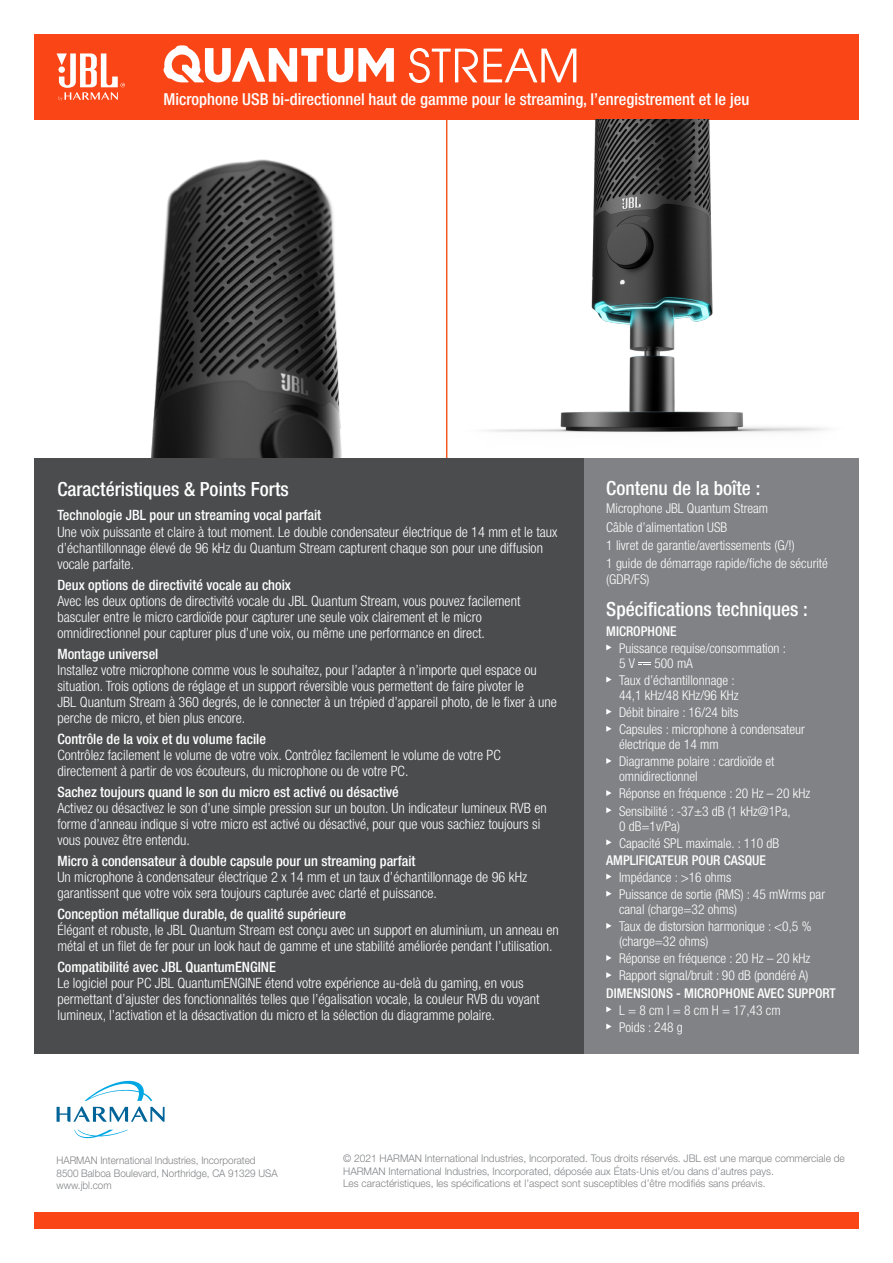
<style>
.page{position:relative;width:893px;height:1263px;background:#fff}
.page>*{position:absolute;margin:0;border:0;box-sizing:border-box;transform-origin:0 0}
.t1{font:50.7px "Avant Gard Goth EF";color:#fff}
.t2{font:500 condensed 19.5px "Helvetica Neue LT Pro";color:#fff}
.t3{font:500 condensed 16.5px "Helvetica Neue LT Pro";color:#fff}
.t4{font:300 condensed 14.25px/16.2px "Helvetica Neue LT Pro";color:#fff}
.t5{font:500 condensed 14.25px "Helvetica Neue LT Pro";color:#fff}
.t6{font:300 condensed 13.5px/15px "Helvetica Neue LT Pro";color:#fff}
.t7{font:500 condensed 13.5px "Helvetica Neue LT Pro";color:#fff}
.t8{font:300 10.5px/12.6px "Helvetica Neue LT Pro";color:#808285}
.t9{font:300 10.5px "Helvetica Neue LT Pro";color:#808285;scale:.94 1}
</style>
<div class="page">
<img style="left:150px;top:159px;width:192px;height:299px">
<div style="left:34px;top:34px;width:825px;height:85px;background:#fa4616"></div>
<div style="left:34px;top:1213px;width:825px;height:16px;background:#fa4616"></div>
<svg style="left:57px;top:53px;width:68px;height:48px"></svg>
<svg style="left:74px;top:1130px;width:54px;height:8px"></svg>
<svg style="left:57px;top:1080px;width:108px;height:42px"></svg>
<div style="left:584px;top:458px;width:275px;height:596px;background:#808285"></div>
<svg style="left:606px;top:644px;width:6px;height:6px"></svg>
<svg style="left:638px;top:662px;width:13px;height:3px"></svg>
<svg style="left:606px;top:677px;width:6px;height:5px"></svg>
<svg style="left:606px;top:709px;width:6px;height:6px"></svg>
<svg style="left:606px;top:726px;width:6px;height:6px"></svg>
<svg style="left:606px;top:758px;width:6px;height:6px"></svg>
<svg style="left:606px;top:790px;width:6px;height:6px"></svg>
<svg style="left:606px;top:807px;width:6px;height:6px"></svg>
<svg style="left:606px;top:839px;width:6px;height:6px"></svg>
<svg style="left:606px;top:874px;width:6px;height:5px"></svg>
<svg style="left:606px;top:891px;width:6px;height:6px"></svg>
<svg style="left:606px;top:923px;width:6px;height:6px"></svg>
<svg style="left:606px;top:955px;width:6px;height:6px"></svg>
<svg style="left:606px;top:972px;width:6px;height:6px"></svg>
<svg style="left:606px;top:1006px;width:6px;height:6px"></svg>
<svg style="left:606px;top:1023px;width:6px;height:6px"></svg>
<div style="left:34px;top:458px;width:550px;height:596px;background:#4b4c4d"></div>
<svg style="left:163px;top:45px;width:231px;height:37px"></svg>
<img style="left:446px;top:119px;width:413px;height:339px">
<p class="t1" style="left:408px;top:36px;width:173px">STREAM</p>
<p class="t3" style="left:163px;top:89px;width:587px">Microphone USB bi-directionnel haut de gamme pour le streaming, l’enregistrement et le jeu</p>
<p class="t2" style="left:57px;top:477px;width:233px">Caractéristiques &amp; Points Forts</p>
<p class="t5" style="left:57px;top:507px;width:265px">Technologie JBL pour un streaming vocal parfait</p>
<p class="t4" style="left:57px;top:523px;width:502px">Une voix puissante et claire à tout moment. Le double condensateur électrique de 14 mm et le taux d’échantillonnage élevé de 96 kHz du Quantum Stream capturent chaque son pour une diffusion vocale parfaite.</p>
<p class="t5" style="left:57px;top:576px;width:235px">Deux options de directivité vocale au choix</p>
<p class="t4" style="left:57px;top:592px;width:465px">Avec les deux options de directivité vocale du JBL Quantum Stream, vous pouvez facilement basculer entre le micro cardioïde pour capturer une seule voix clairement et le micro omnidirectionnel pour capturer plus d’une voix, ou même une performance en direct.</p>
<p class="t5" style="left:57px;top:645px;width:103px">Montage universel</p>
<p class="t4" style="left:57px;top:661px;width:501px">Installez votre microphone comme vous le souhaitez, pour l’adapter à n’importe quel espace ou situation. Trois options de réglage et un support réversible vous permettent de faire pivoter le<br>JBL Quantum Stream à 360 degrés, de le connecter à un trépied d’appareil photo, de le fixer à une perche de micro, et bien plus encore.</p>
<p class="t5" style="left:57px;top:730px;width:210px">Contrôle de la voix et du volume facile</p>
<p class="t4" style="left:57px;top:747px;width:445px">Contrôlez facilement le volume de votre voix. Contrôlez facilement le volume de votre PC directement à partir de vos écouteurs, du microphone ou de votre PC.</p>
<p class="t5" style="left:57px;top:783px;width:343px">Sachez toujours quand le son du micro est activé ou désactivé</p>
<p class="t4" style="left:57px;top:800px;width:491px">Activez ou désactivez le son d’une simple pression sur un bouton. Un indicateur lumineux RVB en forme d’anneau indique si votre micro est activé ou désactivé, pour que vous sachiez toujours si vous pouvez être entendu.</p>
<p class="t5" style="left:57px;top:852px;width:360px">Micro à condensateur à double capsule pour un streaming parfait</p>
<p class="t4" style="left:57px;top:869px;width:471px">Un microphone à condensateur électrique 2 x 14 mm et un taux d’échantillonnage de 96 kHz garantissent que votre voix sera toujours capturée avec clarté et puissance.</p>
<p class="t5" style="left:57px;top:905px;width:290px">Conception métallique durable, de qualité supérieure</p>
<p class="t4" style="left:57px;top:921px;width:503px">Élégant et robuste, le JBL Quantum Stream est conçu avec un support en aluminium, un anneau en métal et un filet de fer pour un look haut de gamme et une stabilité améliorée pendant l’utilisation.</p>
<p class="t5" style="left:57px;top:958px;width:220px">Compatibilité avec JBL QuantumENGINE</p>
<p class="t4" style="left:57px;top:974px;width:484px">Le logiciel pour PC JBL QuantumENGINE étend votre expérience au-delà du gaming, en vous permettant d’ajuster des fonctionnalités telles que l’égalisation vocale, la couleur RVB du voyant lumineux, l’activation et la désactivation du micro et la sélection du diagramme polaire.</p>
<p class="t2" style="left:606px;top:476px;width:156px">Contenu de la boîte :</p>
<p class="t6" style="left:606px;top:501px;width:163px">Microphone JBL Quantum Stream</p>
<p class="t6" style="left:606px;top:519px;width:122px">Câble d’alimentation USB</p>
<p class="t6" style="left:606px;top:537px;width:190px">1 livret de garantie/avertissements (G/!)</p>
<p class="t6" style="left:606px;top:555px;width:223px;line-height:16.2px">1 guide de démarrage rapide/fiche de sécurité (GDR/FS)</p>
<p class="t2" style="left:606px;top:598px;width:203px">Spécifications techniques :</p>
<p class="t7" style="left:606px;top:623px;width:72px">MICROPHONE</p>
<p class="t6" style="left:619px;top:640px;width:168px">Puissance requise/consommation :<br>5 V</p>
<p class="t6" style="left:654px;top:655px;width:40px">500 mA</p>
<p class="t6" style="left:619px;top:672px;width:121px">Taux d’échantillonnage :<br>44,1 kHz/48 KHz/96 KHz</p>
<p class="t6" style="left:619px;top:705px;width:121px">Débit binaire : 16/24 bits</p>
<p class="t6" style="left:619px;top:722px;width:187px">Capsules : microphone à condensateur électrique de 14 mm</p>
<p class="t6" style="left:619px;top:754px;width:157px">Diagramme polaire : cardioïde et omnidirectionnel</p>
<p class="t6" style="left:619px;top:786px;width:193px">Réponse en fréquence : 20 Hz – 20 kHz</p>
<p class="t6" style="left:619px;top:803px;width:173px">Sensibilité : -37±3 dB (1 kHz@1Pa,<br>0 dB=1v/Pa)</p>
<p class="t6" style="left:619px;top:835px;width:162px">Capacité SPL maximale. : 110 dB</p>
<p class="t7" style="left:606px;top:852px;width:161px">AMPLIFICATEUR POUR CASQUE</p>
<p class="t6" style="left:619px;top:869px;width:114px">Impédance : &gt;16 ohms</p>
<p class="t6" style="left:619px;top:887px;width:208px">Puissance de sortie (RMS) : 45 mWrms par canal (charge=32 ohms)</p>
<p class="t6" style="left:619px;top:919px;width:194px">Taux de distorsion harmonique : &lt;0,5 % (charge=32 ohms)</p>
<p class="t6" style="left:619px;top:951px;width:193px">Réponse en fréquence : 20 Hz – 20 kHz</p>
<p class="t6" style="left:619px;top:968px;width:191px">Rapport signal/bruit : 90 dB (pondéré A)</p>
<p class="t7" style="left:606px;top:985px;width:231px">DIMENSIONS - MICROPHONE AVEC SUPPORT</p>
<p class="t6" style="left:619px;top:1002px;width:163px">L = 8 cm l = 8 cm H = 17,43 cm</p>
<p class="t6" style="left:619px;top:1019px;width:65px">Poids : 248 g</p>
<p class="t9" style="left:57px;top:1154px;width:213px">HARMAN International Industries, Incorporated</p>
<p class="t9" style="left:57px;top:1166px;width:237px">8500 Balboa Boulevard, Northridge, CA 91329 USA</p>
<p class="t9" style="left:57px;top:1179px;width:60px">www.jbl.com</p>
<p class="t8" style="left:343px;top:1152px;width:503px">© 2021 HARMAN International Industries, Incorporated. Tous droits réservés. JBL est une marque commerciale de<br>HARMAN International Industries, Incorporated, déposée aux États-Unis et/ou dans d’autres pays.<br>Les caractéristiques, les spécifications et l’aspect sont susceptibles d’être modifiés sans préavis.</p>
</div>
